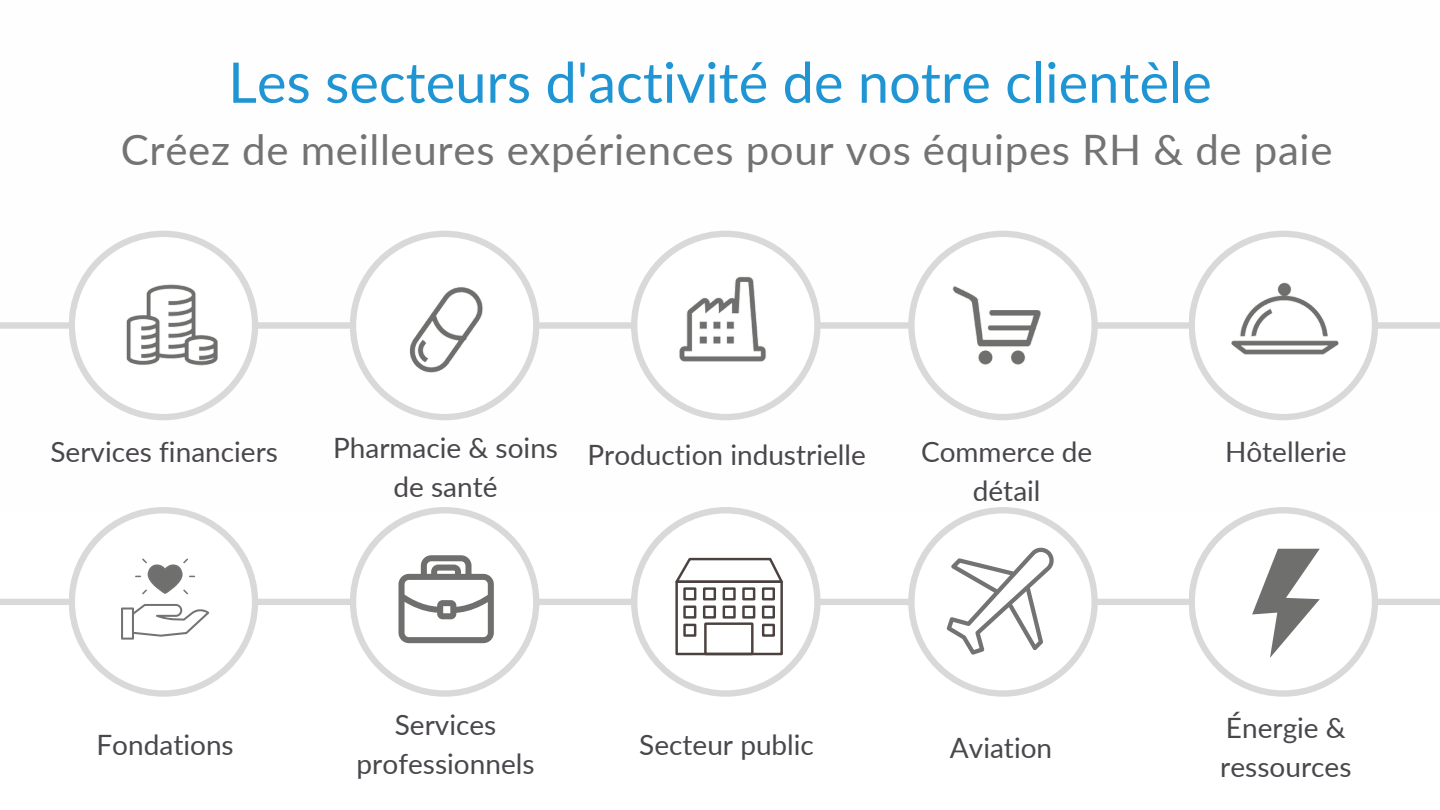
<style>
.page{position:relative;width:1440px;height:810px;background:#fff}
.page>*{position:absolute;margin:0;border:0;box-sizing:border-box;transform-origin:0 0}
.t1{font:56px "Lato";color:#1f95d3}
.t2{font:42px "Lato";letter-spacing:.015em;color:#737373}
.t3{font:28px/39px "Lato";color:#4a474c;text-align:center}
</style>
<div class="page">
<div style="left:350px;top:507px;width:189px;height:190px;background:#d9d9d9;border-radius:94px"></div>
<div style="left:356px;top:513px;width:177px;height:177px;background:#fff;border-radius:50%"></div>
<svg style="left:398px;top:555px;width:96px;height:88px"></svg>
<div style="left:631px;top:507px;width:190px;height:190px;background:#d9d9d9;border-radius:94px"></div>
<div style="left:637px;top:513px;width:177px;height:177px;background:#fff;border-radius:50%"></div>
<div style="left:908px;top:507px;width:190px;height:190px;background:#d9d9d9;border-radius:94px"></div>
<div style="left:915px;top:513px;width:176px;height:177px;background:#fff;border-radius:50%"></div>
<div style="left:1189px;top:507px;width:189px;height:190px;background:#d9d9d9;border-radius:94px"></div>
<div style="left:1195px;top:513px;width:177px;height:177px;background:#fff;border-radius:50%"></div>
<svg style="left:631px;top:231px;width:190px;height:189px"></svg>
<div style="left:69px;top:231px;width:189px;height:189px;background:#d9d9d9;border-radius:94px"></div>
<div style="left:75px;top:237px;width:177px;height:177px;background:#fff;border-radius:50%"></div>
<div style="left:69px;top:507px;width:189px;height:190px;background:#d9d9d9;border-radius:94px"></div>
<div style="left:75px;top:513px;width:177px;height:177px;background:#fff;border-radius:50%"></div>
<svg style="left:121px;top:604px;width:88px;height:36px"></svg>
<svg style="left:135px;top:559px;width:60px;height:35px"></svg>
<svg style="left:1252px;top:549px;width:68px;height:109px"></svg>
<img style="left:83px;top:254px;width:176px;height:151px">
<img style="left:351px;top:238px;width:194px;height:183px">
<img style="left:619px;top:244px;width:223px;height:168px">
<img style="left:891px;top:242px;width:236px;height:179px">
<img style="left:1187px;top:247px;width:198px;height:171px">
<div style="left:675px;top:581px;width:108px;height:74px;border:2px solid #4b423f"></div>
<svg style="left:675px;top:557px;width:108px;height:28px"></svg>
<div style="left:683px;top:587px;width:13px;height:13px;border:2px solid #4b423f"></div>
<div style="left:703px;top:587px;width:13px;height:13px;border:2px solid #4b423f"></div>
<div style="left:723px;top:587px;width:13px;height:13px;border:2px solid #4b423f"></div>
<div style="left:742px;top:587px;width:13px;height:13px;border:2px solid #4b423f"></div>
<div style="left:762px;top:587px;width:13px;height:13px;border:2px solid #4b423f"></div>
<div style="left:683px;top:606px;width:13px;height:13px;border:2px solid #4b423f"></div>
<div style="left:703px;top:606px;width:13px;height:13px;border:2px solid #4b423f"></div>
<div style="left:723px;top:606px;width:13px;height:13px;border:2px solid #4b423f"></div>
<div style="left:742px;top:606px;width:13px;height:13px;border:2px solid #4b423f"></div>
<div style="left:762px;top:606px;width:13px;height:13px;border:2px solid #4b423f"></div>
<div style="left:683px;top:624px;width:13px;height:13px;border:2px solid #4b423f"></div>
<div style="left:762px;top:624px;width:13px;height:13px;border:2px solid #4b423f"></div>
<div style="left:704px;top:622px;width:50px;height:33px;border:2px solid #4b423f"></div>
<svg style="left:947px;top:547px;width:107px;height:108px"></svg>
<p class="t1" style="left:228px;top:47px;width:985px">Les secteurs d'activité de notre clientèle</p>
<p class="t2" style="left:121px;top:123px;width:1213px">Créez de meilleures expériences pour vos équipes RH &amp; de paie</p>
<p class="t3" style="left:333px;top:428px;width:227px">Pharmacie &amp; soins de santé</p>
<p class="t3" style="left:50px;top:432px;width:229px">Services financiers</p>
<p class="t3" style="left:587px;top:434px;width:280px">Production industrielle</p>
<p class="t3" style="left:921px;top:432px;width:173px">Commerce de</p>
<p class="t3" style="left:973px;top:471px;width:69px">détail</p>
<p class="t3" style="left:96px;top:724px;width:139px">Fondations</p>
<p class="t3" style="left:357px;top:705px;width:179px">Services professionnels</p>
<p class="t3" style="left:639px;top:724px;width:176px">Secteur public</p>
<p class="t3" style="left:950px;top:727px;width:104px">Aviation</p>
<p class="t3" style="left:1225px;top:432px;width:123px">Hôtellerie</p>
<p class="t3" style="left:1220px;top:708px;width:133px;text-align:left">Énergie &amp; ressources</p>
</div>
